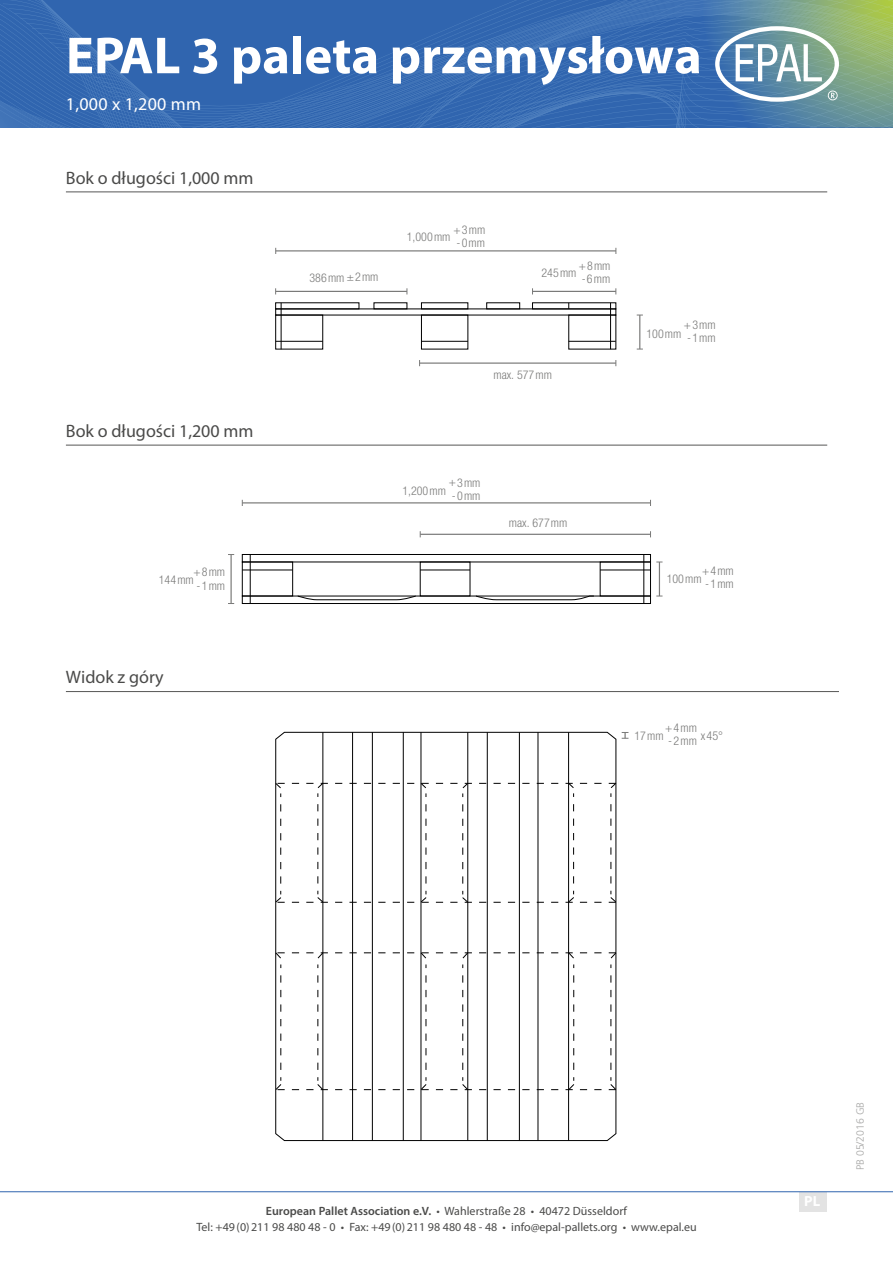
<style>
.page{position:relative;width:893px;height:1263px;background:#fff}
.page>*{position:absolute;margin:0;border:0;box-sizing:border-box;transform-origin:0 0}
.t1{font:700 52.5px "Myriad Pro";color:#fff}
.t2{font:18px "Myriad Pro";color:#4a4a49}
.t3{font:18px "Myriad Pro";letter-spacing:.015em;color:#fff}
.t4{font:700 14.7px "Myriad Pro";color:#fff}
.t5{font:12px/15.6px "Myriad Pro";color:#4a4a49;text-align:center}
.t6{font:300 condensed 12px/13.2px "Helvetica Neue";color:#7a7a79}
.t7{font:300 10.5px "Frutiger";color:#a8a8a7}
.s1{font-weight:600}
</style>
<div class="page">
<div style="left:800px;top:1192px;width:27px;height:19px;background:#e3e3e3"></div>
<svg style="left:0;top:0;width:702px;height:128px;fill:#3065af"></svg>
<svg style="left:702px;top:0;width:191px;height:128px"></svg>
<hr style="left:0;top:1191px;width:893px;height:1px;background:#3065af">
<hr style="left:421px;top:341px;width:47px;height:1px;background:#000">
<hr style="left:281px;top:303px;width:1px;height:46px;background:#000">
<hr style="left:276px;top:250px;width:340px;height:1px;background:#7a7a79">
<hr style="left:532px;top:291px;width:84px;height:1px;background:#7a7a79">
<hr style="left:420px;top:362px;width:196px;height:2px;background:#7a7a79">
<hr style="left:639px;top:315px;width:1px;height:34px;background:#7a7a79">
<div style="left:532px;top:302px;width:84px;height:7px;border:1px solid #000"></div>
<div style="left:275px;top:302px;width:84px;height:7px;border:1px solid #000"></div>
<div style="left:568px;top:315px;width:48px;height:34px;border:1px solid #000"></div>
<hr style="left:569px;top:341px;width:47px;height:1px;background:#000">
<hr style="left:610px;top:303px;width:1px;height:46px;background:#000">
<div style="left:486px;top:302px;width:34px;height:7px;border:1px solid #000"></div>
<div style="left:421px;top:302px;width:47px;height:7px;border:1px solid #000"></div>
<div style="left:421px;top:315px;width:47px;height:34px;border:1px solid #000"></div>
<div style="left:374px;top:302px;width:33px;height:7px;border:1px solid #000"></div>
<div style="left:275px;top:315px;width:48px;height:34px;border:1px solid #000"></div>
<hr style="left:276px;top:341px;width:47px;height:1px;background:#000">
<hr style="left:276px;top:291px;width:131px;height:1px;background:#7a7a79">
<div style="left:242px;top:562px;width:51px;height:34px;border:1px solid #000"></div>
<hr style="left:242px;top:570px;width:51px;height:1px;background:#000">
<hr style="left:600px;top:570px;width:50px;height:1px;background:#000">
<hr style="left:420px;top:570px;width:50px;height:1px;background:#000">
<hr style="left:250px;top:554px;width:1px;height:49px;background:#000">
<hr style="left:643px;top:554px;width:1px;height:49px;background:#000">
<hr style="left:242px;top:502px;width:408px;height:1px;background:#7a7a79">
<hr style="left:659px;top:562px;width:1px;height:34px;background:#7a7a79">
<hr style="left:420px;top:534px;width:230px;height:1px;background:#7a7a79">
<hr style="left:230px;top:554px;width:2px;height:49px;background:#7a7a79">
<div style="left:242px;top:554px;width:409px;height:8px;border:1px solid #000"></div>
<svg style="left:242px;top:595px;width:420px;height:9px"></svg>
<svg style="left:275px;top:732px;width:341px;height:409px"></svg>
<svg style="left:622px;top:732px;width:6px;height:7px"></svg>
<hr style="left:372px;top:732px;width:1px;height:408px;background:#000">
<hr style="left:403px;top:732px;width:1px;height:408px;background:#000">
<hr style="left:352px;top:732px;width:1px;height:408px;background:#000">
<hr style="left:323px;top:732px;width:1px;height:408px;background:#000">
<hr style="left:421px;top:732px;width:1px;height:408px;background:#000">
<hr style="left:467px;top:732px;width:1px;height:408px;background:#000">
<hr style="left:487px;top:732px;width:1px;height:408px;background:#000">
<hr style="left:519px;top:732px;width:1px;height:408px;background:#000">
<hr style="left:538px;top:732px;width:1px;height:408px;background:#000">
<hr style="left:568px;top:732px;width:1px;height:408px;background:#000">
<svg style="left:275px;top:975px;width:342px;height:115px"></svg>
<svg style="left:275px;top:952px;width:342px;height:16px"></svg>
<svg style="left:275px;top:804px;width:342px;height:99px"></svg>
<svg style="left:275px;top:782px;width:342px;height:15px"></svg>
<hr style="left:66px;top:192px;width:761px;height:1px;background:#575756">
<hr style="left:66px;top:445px;width:761px;height:1px;background:#575756">
<hr style="left:66px;top:691px;width:773px;height:1px;background:#575756">
<h1 class="t1" style="left:66px;top:21px;width:637px">EPAL 3 paleta przemysłowa</h1>
<h2 class="t3" style="left:66px;top:93px;width:137px">1,000 x 1,200 mm</h2>
<h2 class="t2" style="left:66px;top:166px;width:189px">Bok o długości 1,000 mm</h2>
<h2 class="t2" style="left:66px;top:420px;width:189px">Bok o długości 1,200 mm</h2>
<p class="t6" style="left:453px;top:223px;width:33px">+3mm -0mm</p>
<p class="t6" style="left:407px;top:230px;width:45px">1,000mm</p>
<p class="t6" style="left:579px;top:259px;width:33px">+8mm</p>
<p class="t6" style="left:541px;top:266px;width:36px">245mm</p>
<p class="t6" style="left:310px;top:271px;width:70px">386mm ±2mm</p>
<p class="t6" style="left:582px;top:272px;width:30px">-6mm</p>
<p class="t6" style="left:493px;top:368px;width:60px">max. 577mm</p>
<p class="t6" style="left:646px;top:327px;width:36px">100mm</p>
<p class="t6" style="left:684px;top:318px;width:33px">+3mm -1mm</p>
<p class="t6" style="left:449px;top:476px;width:33px">+3mm -0mm</p>
<p class="t6" style="left:402px;top:484px;width:45px">1,200mm</p>
<p class="t6" style="left:509px;top:516px;width:60px">max. 677mm</p>
<p class="t6" style="left:702px;top:564px;width:33px">+4mm</p>
<p class="t6" style="left:193px;top:565px;width:33px">+8mm -1mm</p>
<p class="t6" style="left:667px;top:572px;width:36px">100mm</p>
<p class="t6" style="left:159px;top:573px;width:36px">144mm</p>
<p class="t6" style="left:705px;top:577px;width:30px">-1mm</p>
<h2 class="t2" style="left:66px;top:666px;width:99px">Widok z góry</h2>
<p class="t6" style="left:634px;top:729px;width:31px">17mm</p>
<p class="t6" style="left:665px;top:721px;width:60px">+4mm -2mm <sup>x45°</sup></p>
<p class="t5" style="left:196px;top:1203px;width:502px"><span class="s1">European Pallet Association e.V.</span> • Wahlerstraße 28 • 40472 Düsseldorf<br>Tel: +49 (0) 211 98 480 48 - 0 • Fax: +49 (0) 211 98 480 48 - 48 • info@epal-pallets.org • www.epal.eu</p>
<p class="t4" style="left:804px;top:1191px;width:18px">PL</p>
<p class="t7" style="left:854px;top:1170px;width:70px;rotate:-90deg">PB 05/2016 GB</p>
</div>
